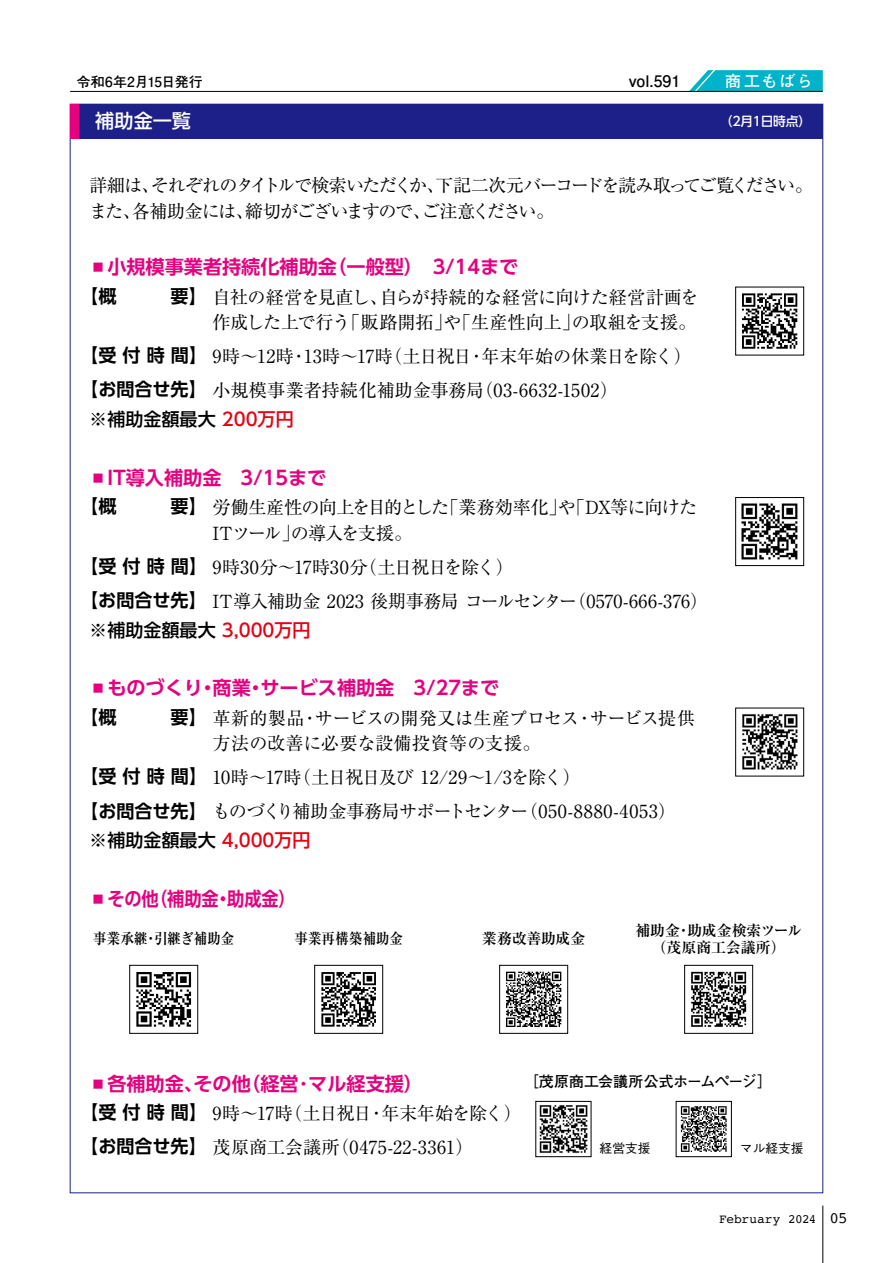
<style>
.page{position:relative;width:893px;height:1263px;background:#fff}
.page>*{position:absolute;margin:0;border:0;box-sizing:border-box;transform-origin:0 0}
.t1{font:700 19.2px "UD Shin Go Pro De";color:#e4007f}
.t2{font:700 19.2px "UD Shin Go Pro De";color:#e4007f;scale:.9 1}
.t3{font:500 19.2px "UD Shin Go Pro";color:#fff}
.t4{font:18px "Ryumin Pro";letter-spacing:-.025em;color:#000}
.t5{font:18px/34px "Ryumin Pro";letter-spacing:.01em;color:#000}
.t6{font:18px "Ryumin Pro";letter-spacing:-.07em;color:#000}
.t7{font:18px/34px "Ryumin Pro";letter-spacing:-.05em;color:#000}
.t8{font:500 18px "UD Shin Go Pro";color:#000}
.t9{font:700 18px "UD Shin Go Pro De";color:#000}
.t10{font:18px "Ryumin Pro";letter-spacing:-.045em;color:#000}
.t11{font:18px/25.5px "Ryumin Pro";letter-spacing:-.055em;color:#000}
.t12{font:18px "Ryumin Pro";letter-spacing:-.09em;color:#000}
.t13{font:18px "Ryumin Pro";letter-spacing:-.005em;color:#000}
.t14{font:18px "Ryumin Pro";letter-spacing:.04em;color:#000}
.t15{font:18px "Ryumin Pro";color:#000}
.t16{font:18px "Ryumin Pro";letter-spacing:.025em;color:#000}
.t17{font:18px "Ryumin Pro";letter-spacing:.015em;color:#000}
.t18{font:18px "Ryumin Pro";letter-spacing:-.08em;color:#000}
.t19{font:18px "Ryumin Pro";letter-spacing:-.13em;color:#000}
.t20{font:700 15.9px "Futo Go B101 Pro";color:#000}
.t21{font:700 15.9px "Futo Go B101 Pro";letter-spacing:.12em;color:#fff}
.t22{font:15.9px "Courier";color:#000}
.t23{font:700 14.85px "Ryumin Pro";letter-spacing:.005em;color:#000}
.t24{font:700 14.85px "Ryumin Pro";letter-spacing:.005em;color:#000;scale:.9 1}
.t25{font:700 14.85px "Futo Go B101 Pro";letter-spacing:-.005em;color:#000}
.t26{font:700 14.85px "Ryumin Pro";letter-spacing:-.025em;color:#000}
.t27{font:700 13.8px "Futo Go B101 Pro";letter-spacing:-.035em;color:#000}
.t28{font:500 12.75px "Gothic BBB Pro";color:#000}
.t29{font:12.75px "Courier";letter-spacing:.01em;color:#000}
.t30{font:500 12.75px "UD Shin Go Pro";letter-spacing:-.03em;color:#fff}
.t31{font:12.75px "Courier";letter-spacing:-.01em;color:#000}
.s1{font-size:18px}
.s2{font-family:"UD Shin Go Pro De";font-weight:700}
.s3{font-family:"Ryumin Pro";font-weight:400}
.s4{color:#e60012}
</style>
<div class="page">
<svg style="left:689px;top:70px;width:134px;height:21px;background:#17b9ce"></svg>
<hr style="left:70px;top:91px;width:753px;height:1px;background:#000">
<hr style="left:823px;top:1205px;width:1px;height:58px;background:#000">
<div style="left:70px;top:104px;width:753px;height:34px;background:#1d2088"></div>
<div style="left:70px;top:104px;width:9px;height:34px;background:#e4007f"></div>
<div style="left:535px;top:1101px;width:56px;height:56px;border:1px solid #000"></div>
<img style="left:539px;top:1105px;width:49px;height:48px">
<div style="left:676px;top:1101px;width:56px;height:56px;border:1px solid #000"></div>
<svg style="left:681px;top:1106px;width:46px;height:46px"></svg>
<div style="left:735px;top:287px;width:69px;height:68px;border:1px solid #000"></div>
<svg style="left:742px;top:293px;width:55px;height:56px"></svg>
<div style="left:129px;top:965px;width:69px;height:69px;border:1px solid #000"></div>
<svg style="left:136px;top:972px;width:55px;height:55px"></svg>
<div style="left:314px;top:965px;width:69px;height:69px;border:1px solid #000"></div>
<svg style="left:321px;top:972px;width:55px;height:54px"></svg>
<div style="left:499px;top:965px;width:69px;height:69px;border:1px solid #000"></div>
<svg style="left:506px;top:972px;width:55px;height:55px"></svg>
<div style="left:684px;top:965px;width:69px;height:69px;border:1px solid #000"></div>
<svg style="left:691px;top:972px;width:55px;height:55px"></svg>
<div style="left:735px;top:708px;width:69px;height:68px;border:1px solid #000"></div>
<img style="left:742px;top:714px;width:56px;height:56px">
<div style="left:735px;top:497px;width:69px;height:69px;border:1px solid #000"></div>
<img style="left:741px;top:503px;width:57px;height:57px">
<p class="t27" style="left:77px;top:70px;width:128px">令和 年6 月2 15日発行</p>
<p class="t3" style="left:95px;top:105px;width:97px">補助金一覧</p>
<p class="t20" style="left:629px;top:68px;width:53px">vol.591</p>
<p class="t21" style="left:725px;top:68px;width:90px">商工もばら</p>
<p class="t30" style="left:720px;top:110px;width:93px">（2月1日時点(</p>
<p class="t6" style="left:151px;top:171px;width:295px">それぞれのタイトルで検索いただくか、</p>
<p class="t4" style="left:89px;top:171px;width:72px">詳細は、</p>
<p class="t12" style="left:436px;top:171px;width:379px">下記二次元バーコードを読み取ってご覧ください。</p>
<p class="t4" style="left:132px;top:197px;width:124px">各補助金には、</p>
<p class="t18" style="left:245px;top:197px;width:188px">締切がございますので、</p>
<p class="t19" style="left:422px;top:197px;width:134px">ご注意ください。</p>
<p class="t4" style="left:89px;top:197px;width:53px">また、</p>
<p class="t1" style="left:89px;top:251px;width:249px"><span class="s1">■</span>小規模事業者持続化補助金</p>
<p class="t1" style="left:327px;top:251px;width:192px">（一般型）　3/14まで</p>
<p class="t4" style="left:80px;top:283px;width:310px"><span class="s2">【概　　　要】</span>自社の経営を見直し、</p>
<p class="t4" style="left:380px;top:283px;width:320px">自らが持続的な経営に向けた経営計画を</p>
<p class="t15" style="left:342px;top:308px;width:240px">「販路開拓 「や」 生産性向上」</p>
<p class="t7" style="left:213px;top:304px;width:140px">作成した上で行う</p>
<p class="t4" style="left:572px;top:308px;width:126px">の取組を支援。</p>
<p class="t9" style="left:80px;top:341px;width:215px">【受付時間】 <span class="s3">時9 ～12時</span></p>
<p class="t4" style="left:304px;top:342px;width:169px">13時～17 （時土日祝日</p>
<p class="t4" style="left:481px;top:342px;width:212px">年末年始の休業日を除く(</p>
<p class="t4" style="left:290px;top:342px;width:20px">・</p>
<p class="t4" style="left:468px;top:342px;width:20px">・</p>
<p class="t13" style="left:80px;top:376px;width:405px"><span class="s2">【お問合せ先】</span>小規模事業者持続化補助金事務局</p>
<p class="t16" style="left:475px;top:376px;width:144px">)03-6632-1502(</p>
<p class="t8" style="left:89px;top:405px;width:206px">※補助金額最大 <span class="s4">200万円</span></p>
<p class="t1" style="left:89px;top:462px;width:239px"><span class="s1">■</span>IT導入補助金　3/15まで</p>
<p class="t11" style="left:291px;top:494px;width:160px;text-indent:-211px"><span class="s2">【概　　　要】</span>労働生産性の向上を目的としたの導入を支援。</p>
<p class="t4" style="left:440px;top:493px;width:258px">「業務効率化 「や」 DX等に向けた</p>
<p class="t7" style="left:80px;top:515px;width:435px;text-indent:132px">ITツール」<br><span class="s2">【受付時間】</span> 時9 30分～17時30 （分土日祝日を除く(</p>
<p class="t4" style="left:80px;top:587px;width:498px"><span class="s2">【お問合せ先】</span> IT導入補助金 2023 後期事務局コールセンター</p>
<p class="t17" style="left:568px;top:587px;width:142px">)0570-666-376(</p>
<p class="t8" style="left:89px;top:615px;width:223px">※補助金額最大 <span class="s4">3,000万円</span></p>
<p class="t1" style="left:89px;top:672px;width:115px"><span class="s1">■</span>ものづくり</p>
<p class="t1" style="left:260px;top:672px;width:240px">サービス補助金　3/27まで</p>
<p class="t1" style="left:213px;top:672px;width:40px">商業</p>
<p class="t1" style="left:198px;top:672px;width:21px">・</p>
<p class="t1" style="left:246px;top:672px;width:21px">・</p>
<p class="t9" style="left:80px;top:702px;width:226px">【概　　　要】<span class="s3">革新的製品</span></p>
<p class="t5" style="left:213px;top:725px;width:330px">方法の改善に必要な設備投資等の支援。</p>
<p class="t10" style="left:80px;top:763px;width:502px"><span class="s2">【受付時間】</span> 10時～17 （時土日祝日及び 12/29～1/3を除く(</p>
<p class="t14" style="left:520px;top:797px;width:158px">)050-8880-4053(</p>
<p class="t4" style="left:590px;top:704px;width:107px">サービス提供</p>
<p class="t4" style="left:315px;top:704px;width:266px">サービスの開発又は生産プロセス</p>
<p class="t4" style="left:301px;top:704px;width:20px">・</p>
<p class="t4" style="left:575px;top:704px;width:20px">・</p>
<p class="t6" style="left:80px;top:797px;width:450px"><span class="s2">【お問合せ先】</span>ものづくり補助金事務局サポートセンター</p>
<p class="t8" style="left:89px;top:826px;width:223px">※補助金額最大 <span class="s4">4,000万円</span></p>
<p class="t2" style="left:150px;top:883px;width:163px">（補助金助成金(</p>
<p class="t2" style="left:89px;top:883px;width:79px"><span class="s1">■</span>その他</p>
<p class="t2" style="left:214px;top:883px;width:21px">・</p>
<p class="t24" style="left:93px;top:927px;width:62px">事業承継</p>
<p class="t24" style="left:154px;top:927px;width:90px">引継ぎ補助金</p>
<p class="t24" style="left:144px;top:927px;width:16px">・</p>
<p class="t24" style="left:294px;top:927px;width:122px">事業再構築補助金</p>
<p class="t23" style="left:482px;top:927px;width:105px">業務改善助成金</p>
<p class="t23" style="left:635px;top:918px;width:46px">補助金</p>
<p class="t26" style="left:687px;top:918px;width:116px">助成金検索ツール</p>
<p class="t23" style="left:676px;top:918px;width:16px">・</p>
<p class="t23" style="left:652px;top:935px;width:136px">（茂原商工会議所(</p>
<p class="t1" style="left:241px;top:1068px;width:183px">（経営･マル経支援）</p>
<p class="t1" style="left:89px;top:1068px;width:115px"><span class="s1">■</span>各補助金、</p>
<p class="t1" style="left:193px;top:1068px;width:59px">その他</p>
<p class="t5" style="left:331px;top:1095px;width:144px;text-indent:-251px"><span class="s2">【受付時間】</span> 時9 ～17 （時土日祝日)0475-22-3361(</p>
<p class="t4" style="left:381px;top:1099px;width:142px">年末年始を除く(</p>
<p class="t4" style="left:367px;top:1099px;width:20px">・</p>
<p class="t9" style="left:80px;top:1132px;width:261px">【お問合せ先【<span class="s3">茂原商工会議所</span></p>
<p class="t25" style="left:524px;top:1069px;width:249px">［茂原商工会議所公式ホームページ[</p>
<p class="t28" style="left:600px;top:1138px;width:53px">経営支援</p>
<p class="t28" style="left:740px;top:1138px;width:65px">マル経支援</p>
<p class="t29" style="left:719px;top:1209px;width:63px">February</p>
<p class="t31" style="left:788px;top:1209px;width:30px">2024</p>
<p class="t22" style="left:829px;top:1205px;width:20px">05</p>
</div>
